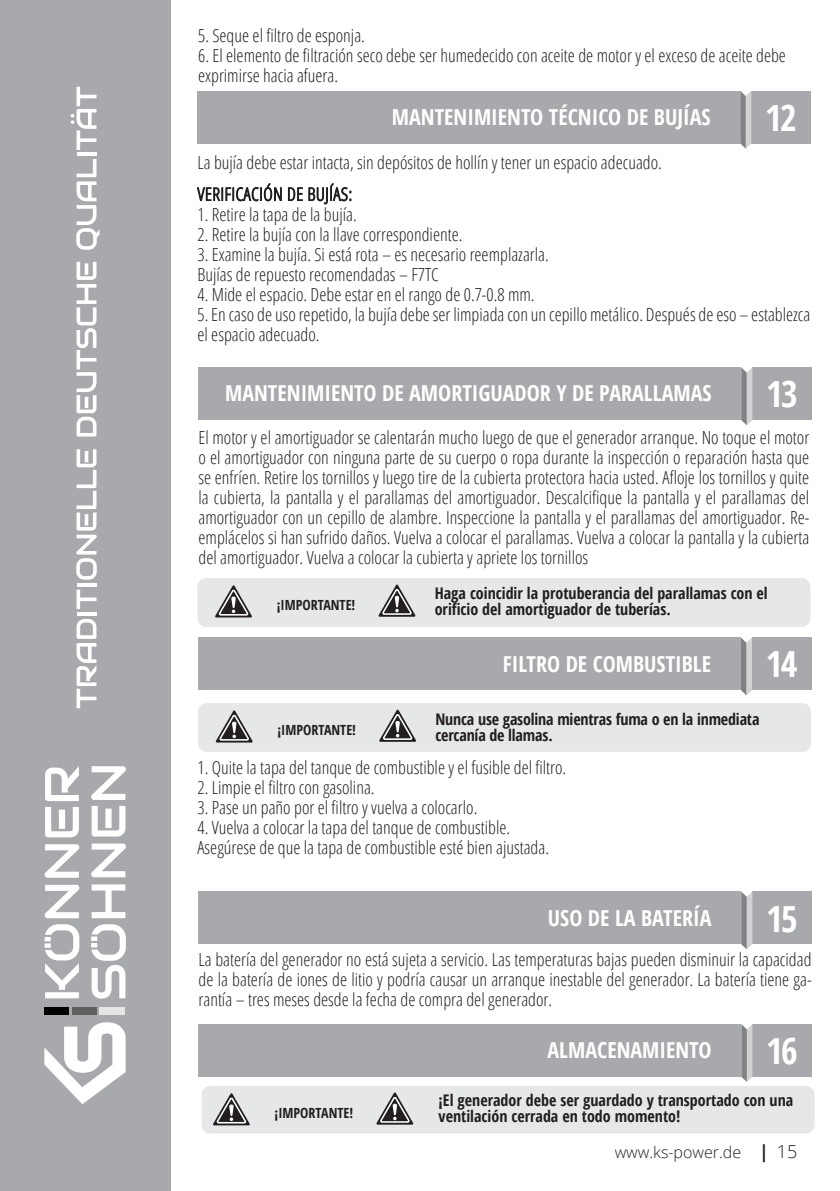
<style>
.page{position:relative;width:840px;height:1191px;background:#fff}
.page>*{position:absolute;margin:0;border:0;box-sizing:border-box;transform-origin:0 0}
.t1{font:700 condensed 36px "Open Sans";letter-spacing:-.05em;color:#fff}
.t2{font:700 condensed 22px "Open Sans";color:#fff}
.t3{font:300 condensed 18px/20px "Open Sans";color:#231f20}
.t4{font:700 condensed 16px/16px "Open Sans";color:#231f20}
.t5{font:300 16px "Open Sans";color:#231f20}
.t6{font:700 condensed 14px "Open Sans";color:#231f20}
.s1{font-weight:700;font-stretch:condensed;font-size:18px}
.s2{font-size:18px}
</style>
<div class="page">
<div style="left:0;top:0;width:170px;height:1191px;background:#a8a9ad"></div>
<svg style="left:76px;top:619px;width:20px;height:89px"></svg>
<hr style="left:76px;top:612px;width:20px;height:3px;background:#fff">
<svg style="left:76px;top:589px;width:20px;height:20px"></svg>
<hr style="left:76px;top:583px;width:20px;height:4px;background:#fff">
<svg style="left:76px;top:449px;width:21px;height:130px"></svg>
<svg style="left:76px;top:262px;width:20px;height:174px"></svg>
<svg style="left:76px;top:159px;width:23px;height:91px"></svg>
<hr style="left:76px;top:153px;width:20px;height:3px;background:#fff">
<svg style="left:71px;top:87px;width:25px;height:63px"></svg>
<svg style="left:44px;top:1022px;width:81px;height:82px"></svg>
<svg style="left:45px;top:884px;width:34px;height:34px"></svg>
<svg style="left:45px;top:844px;width:34px;height:33px"></svg>
<svg style="left:45px;top:807px;width:34px;height:30px"></svg>
<svg style="left:45px;top:766px;width:34px;height:35px"></svg>
<svg style="left:92px;top:884px;width:33px;height:34px"></svg>
<svg style="left:91px;top:843px;width:35px;height:34px"></svg>
<svg style="left:92px;top:806px;width:33px;height:30px"></svg>
<svg style="left:91px;top:766px;width:35px;height:34px"></svg>
<svg style="left:45px;top:924px;width:34px;height:74px"></svg>
<svg style="left:91px;top:924px;width:35px;height:74px"></svg>
<div style="left:44px;top:1007px;width:25px;height:8px;background:#000001"></div>
<div style="left:72px;top:1007px;width:24px;height:8px;background:#5f5f62"></div>
<div style="left:99px;top:1007px;width:26px;height:8px;background:#e4e5e7"></div>
<div style="left:750px;top:91px;width:60px;height:52px;background:#a8a9ad"></div>
<svg style="left:739px;top:91px;width:11px;height:58px"></svg>
<div style="left:197px;top:91px;width:542px;height:52px;background:#a8a9ad"></div>
<div style="left:751px;top:367px;width:60px;height:53px;background:#a8a9ad"></div>
<svg style="left:740px;top:367px;width:11px;height:58px"></svg>
<div style="left:198px;top:367px;width:542px;height:53px;background:#a8a9ad"></div>
<div style="left:197px;top:578px;width:613px;height:49px;background:#e6e7e9;border-radius:9px"></div>
<svg style="left:215px;top:585px;width:37px;height:32px"></svg>
<svg style="left:378px;top:584px;width:37px;height:33px"></svg>
<div style="left:751px;top:637px;width:59px;height:53px;background:#a8a9ad"></div>
<svg style="left:740px;top:637px;width:11px;height:58px"></svg>
<div style="left:198px;top:637px;width:542px;height:53px;background:#a8a9ad"></div>
<div style="left:198px;top:703px;width:612px;height:49px;background:#e6e7e9;border-radius:9px"></div>
<svg style="left:215px;top:710px;width:38px;height:32px"></svg>
<svg style="left:379px;top:709px;width:37px;height:33px"></svg>
<div style="left:751px;top:891px;width:60px;height:53px;background:#a8a9ad"></div>
<svg style="left:740px;top:891px;width:11px;height:58px"></svg>
<div style="left:198px;top:891px;width:542px;height:53px;background:#a8a9ad"></div>
<div style="left:752px;top:1024px;width:59px;height:52px;background:#a8a9ad"></div>
<svg style="left:740px;top:1024px;width:12px;height:58px"></svg>
<div style="left:198px;top:1024px;width:542px;height:52px;background:#a8a9ad"></div>
<div style="left:201px;top:1086px;width:613px;height:47px;background:#e6e7e9;border-radius:9px"></div>
<svg style="left:213px;top:1093px;width:37px;height:32px"></svg>
<svg style="left:376px;top:1092px;width:37px;height:32px"></svg>
<p class="t3" style="left:198px;top:25px;width:168px">5. Seque el filtro de esponja.</p>
<p class="t3" style="left:198px;top:45px;width:589px">6. El elemento de filtración seco debe ser humedecido con aceite de motor y el exceso de aceite debe exprimirse hacia afuera.</p>
<p class="t2" style="left:392px;top:101px;width:320px">MANTENIMIENTO TÉCNICO DE BUJÍAS</p>
<h1 class="t1" style="left:764px;top:93px;width:33px">12</h1>
<p class="t3" style="left:197px;top:146px;width:465px;line-height:31.4px">La bujía debe estar intacta, sin depósitos de hollín y tener un espacio adecuado.<br>VERIFICACIÓN DE BUJÍAS:</p>
<p class="t3" style="left:197px;top:203px;width:161px">1. Retire la tapa de la bujía.</p>
<p class="t3" style="left:197px;top:223px;width:266px">2. Retire la bujía con la llave correspondiente.</p>
<p class="t3" style="left:197px;top:243px;width:353px">3. Examine la bujía. Si está rota – es necesario reemplazarla.<br>Bujías de repuesto recomendadas – F7TC</p>
<p class="t3" style="left:197px;top:283px;width:338px">4. Mide el espacio. Debe estar en el rango de 0.7-0.8 mm.</p>
<p class="t3" style="left:197px;top:303px;width:614px">5. En caso de uso repetido, la bujía debe ser limpiada con un cepillo metálico. Después de eso – establezca el espacio adecuado.</p>
<p class="t2" style="left:225px;top:378px;width:487px">MANTENIMIENTO DE AMORTIGUADOR Y DE PARALLAMAS</p>
<h1 class="t1" style="left:765px;top:369px;width:33px">13</h1>
<p class="t3" style="left:198px;top:426px;width:612px;text-align:justify">El motor y el amortiguador se calentarán mucho luego de que el generador arranque. No toque el motor o el amortiguador con ninguna parte de su cuerpo o ropa durante la inspección o reparación hasta que se enfríen. Retire los tornillos y luego tire de la cubierta protectora hacia usted. Afloje los tornillos y quite la cubierta, la pantalla y el parallamas del amortiguador. Descalcifique la pantalla y el parallamas del amortiguador con un cepillo de alambre. Inspeccione la pantalla y el parallamas del amortiguador. Re&shy;emplácelos si han sufrido daños. Vuelva a colocar el parallamas. Vuelva a colocar la pantalla y la cubierta del amortiguador. Vuelva a colocar la cubierta y apriete los tornillos</p>
<p class="t4" style="left:434px;top:585px;width:334px">Haga coincidir la protuberancia del parallamas con el orificio del amortiguador de tuberías.</p>
<p class="t6" style="left:276px;top:595px;width:80px">¡IMPORTANTE!</p>
<p class="t2" style="left:502px;top:648px;width:210px">FILTRO DE COMBUSTIBLE</p>
<h1 class="t1" style="left:765px;top:639px;width:33px">14</h1>
<p class="t4" style="left:435px;top:711px;width:325px">Nunca use gasolina mientras fuma o en la inmediata cercanía de llamas.</p>
<p class="t6" style="left:277px;top:720px;width:80px">¡IMPORTANTE!</p>
<p class="t3" style="left:197px;top:757px;width:370px">1. Quite la tapa del tanque de combustible y el fusible del filtro.</p>
<p class="t3" style="left:197px;top:777px;width:178px">2. Limpie el filtro con gasolina.</p>
<p class="t3" style="left:197px;top:797px;width:281px">3. Pase un paño por el filtro y vuelva a colocarlo.</p>
<p class="t3" style="left:197px;top:817px;width:353px">4. Vuelva a colocar la tapa del tanque de combustible.<br>Asegúrese de que la tapa de combustible esté bien ajustada.</p>
<p class="t2" style="left:547px;top:902px;width:165px">USO DE LA BATERÍA</p>
<h1 class="t1" style="left:765px;top:893px;width:33px">15</h1>
<p class="t3" style="left:198px;top:949px;width:614px;text-align:justify">La batería del generador no está sujeta a servicio. Las temperaturas bajas pueden disminuir la capacidad de la batería de iones de litio y podría causar un arranque inestable del generador. La batería tiene ga&shy;rantía – tres meses desde la fecha de compra del generador.</p>
<p class="t2" style="left:547px;top:1034px;width:165px">ALMACENAMIENTO</p>
<h1 class="t1" style="left:765px;top:1025px;width:33px">16</h1>
<p class="t4" style="left:438px;top:1092px;width:356px">¡El generador debe ser guardado y transportado con una ventilación cerrada en todo momento!</p>
<p class="t6" style="left:274px;top:1102px;width:80px">¡IMPORTANTE!</p>
<p class="t5" style="left:614px;top:1141px;width:184px">www.ks-power.de <span class="s1">|</span> <span class="s2">15</span></p>
</div>
